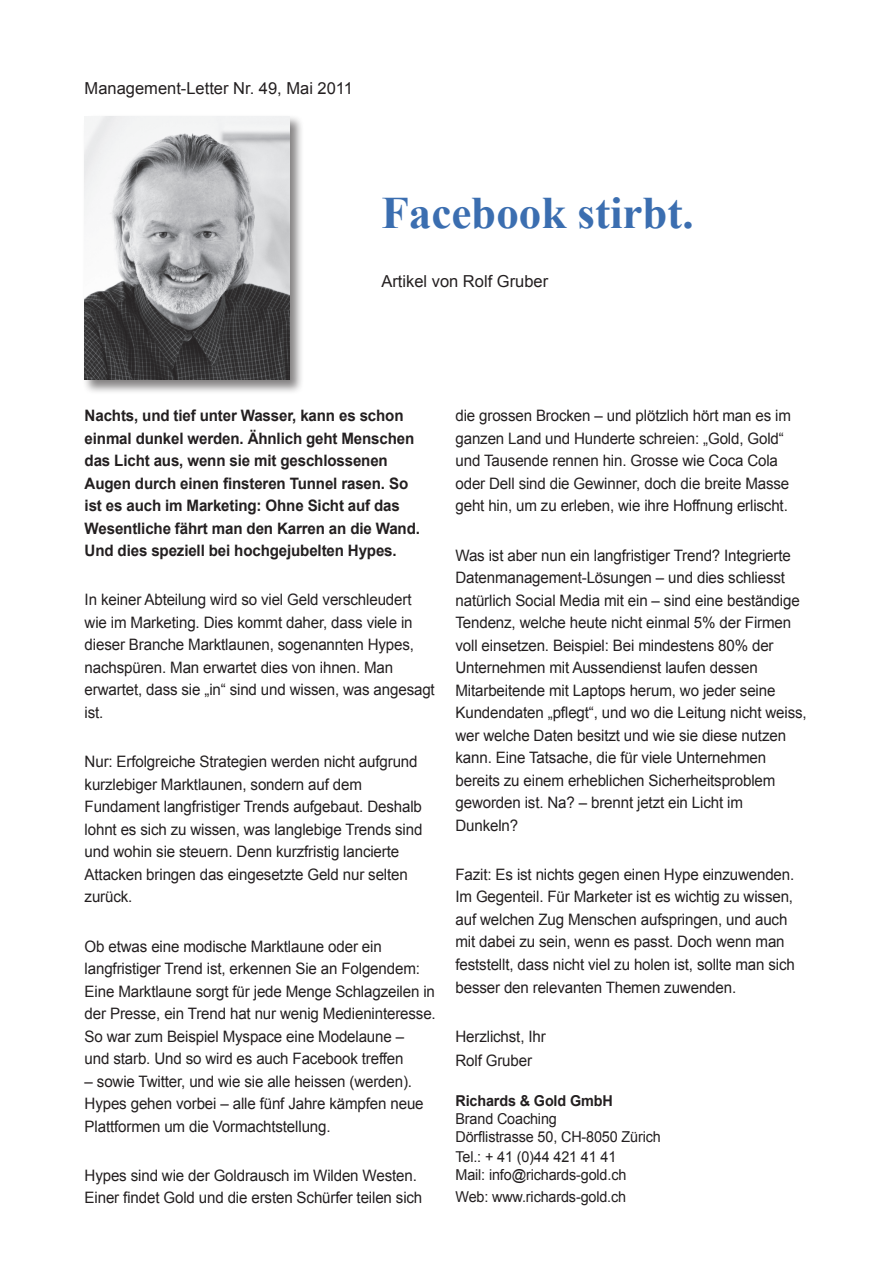
<style>
.page{position:relative;width:893px;height:1263px;background:#fff}
.page>*{position:absolute;margin:0;border:0;box-sizing:border-box;transform-origin:0 0}
.t1{font:700 45px "Times New Roman";color:#3b6eb0}
.t2{font:16.5px "Arial";color:#231f20}
.t3{font:15.75px/22.5px "Arial";letter-spacing:-.01em;color:#231f20;scale:.96 1}
.t4{font:700 15.75px/22.5px "Arial";letter-spacing:-.01em;color:#231f20;scale:.96 1}
.t5{font:15px/18px "Arial";letter-spacing:-.01em;color:#231f20;scale:.96 1}
.t6{font:700 15px "Arial";letter-spacing:-.01em;color:#231f20;scale:.96 1}
</style>
<div class="page">
<div style="left:83px;top:114px;width:221px;height:280px;background:#231f20;opacity:.55"></div>
<img style="left:85px;top:116px;width:205px;height:264px">
<p class="t2" style="left:85px;top:79px;width:270px">Management-Letter Nr. 49, Mai 2011</p>
<h1 class="t1" style="left:381px;top:186px;width:314px">Facebook stirbt.</h1>
<p class="t2" style="left:381px;top:272px;width:168px">Artikel von Rolf Gruber</p>
<p class="t4" style="left:85px;top:404px;width:351px">Nachts, und tief unter Wasser, kann es schon einmal dunkel werden. Ähnlich geht Menschen das Licht aus, wenn sie mit geschlossenen Augen durch einen finsteren Tunnel rasen. So ist es auch im Marketing: Ohne Sicht auf das Wesentliche fährt man den Karren an die Wand.<br>Und dies speziell bei hochgejubelten Hypes.</p>
<p class="t3" style="left:85px;top:589px;width:366px">In keiner Abteilung wird so viel Geld verschleudert wie im Marketing. Dies kommt daher, dass viele in dieser Branche Marktlaunen, sogenannten Hypes, nachspüren. Man erwartet dies von ihnen. Man erwartet, dass sie „in“ sind und wissen, was angesagt ist.</p>
<p class="t3" style="left:85px;top:750px;width:353px">Nur: Erfolgreiche Strategien werden nicht aufgrund kurzlebiger Marktlaunen, sondern auf dem Fundament langfristiger Trends aufgebaut. Deshalb lohnt es sich zu wissen, was langlebige Trends sind und wohin sie steuern. Denn kurzfristig lancierte Attacken bringen das eingesetzte Geld nur selten zurück.</p>
<p class="t3" style="left:85px;top:935px;width:367px">Ob etwas eine modische Marktlaune oder ein langfristiger Trend ist, erkennen Sie an Folgendem:<br>Eine Marktlaune sorgt für jede Menge Schlagzeilen in der Presse, ein Trend hat nur wenig Medieninteresse.<br>So war zum Beispiel Myspace eine Modelaune –<br>und starb. Und so wird es auch Facebook treffen</p>
<p class="t3" style="left:85px;top:1070px;width:355px">– sowie Twitter, und wie sie alle heissen (werden).<br>Hypes gehen vorbei – alle fünf Jahre kämpfen neue<br>Plattformen um die Vormachtstellung.</p>
<p class="t3" style="left:85px;top:1164px;width:353px">Hypes sind wie der Goldrausch im Wilden Westen.<br>Einer findet Gold und die ersten Schürfer teilen sich</p>
<p class="t3" style="left:455px;top:404px;width:351px">die grossen Brocken – und plötzlich hört man es im ganzen Land und Hunderte schreien: „Gold, Gold“ und Tausende rennen hin. Grosse wie Coca Cola oder Dell sind die Gewinner, doch die breite Masse geht hin, um zu erleben, wie ihre Hoffnung erlischt.</p>
<p class="t3" style="left:455px;top:544px;width:367px">Was ist aber nun ein langfristiger Trend? Integrierte Datenmanagement-Lösungen – und dies schliesst natürlich Social Media mit ein – sind eine beständige Tendenz, welche heute nicht einmal 5% der Firmen voll einsetzen. Beispiel: Bei mindestens 80% der Unternehmen mit Aussendienst laufen dessen Mitarbeitende mit Laptops herum, wo jeder seine Kundendaten „pflegt“, und wo die Leitung nicht weiss, wer welche Daten besitzt und wie sie diese nutzen kann. Eine Tatsache, die für viele Unternehmen bereits zu einem erheblichen Sicherheitsproblem geworden ist. Na? – brennt jetzt ein Licht im Dunkeln?</p>
<p class="t3" style="left:455px;top:863px;width:355px">Fazit: Es ist nichts gegen einen Hype einzuwenden.<br>Im Gegenteil. Für Marketer ist es wichtig zu wissen, auf welchen Zug Menschen aufspringen, und auch mit dabei zu sein, wenn es passt. Doch wenn man feststellt, dass nicht viel zu holen ist, sollte man sich besser den relevanten Themen zuwenden.</p>
<p class="t3" style="left:455px;top:1024px;width:96px;line-height:24.6px">Herzlichst, Ihr<br>Rolf Gruber</p>
<p class="t6" style="left:455px;top:1092px;width:165px">Richards &amp; Gold GmbH</p>
<p class="t5" style="left:455px;top:1109px;width:215px">Brand Coaching<br>Dörflistrasse 50, CH-8050 Zürich</p>
<p class="t5" style="left:455px;top:1147px;width:180px">Tel.: + 41 (0)44 421 41 41<br>Mail: info@richards-gold.ch</p>
<p class="t5" style="left:455px;top:1188px;width:179px">Web: www.richards-gold.ch</p>
</div>
